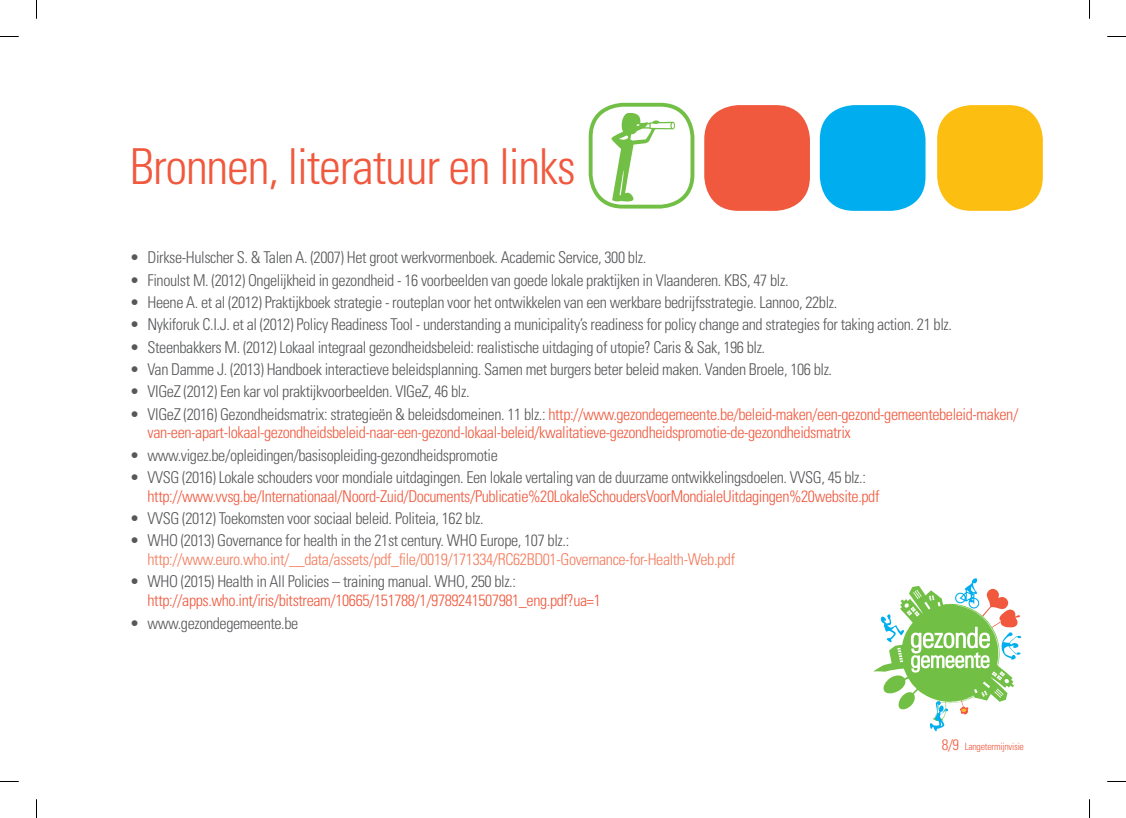
<style>
.page{position:relative;width:1126px;height:818px;background:#fff}
.page>*{position:absolute;margin:0;border:0;box-sizing:border-box;transform-origin:0 0}
.t1{font:300 condensed 49.5px "Univers LT";letter-spacing:-.025em;color:#f0593e}
.t2{font:300 condensed 16.25px "Univers LT";letter-spacing:-.025em;color:#57585a}
.t3{font:300 condensed 16.25px/18.8px "Univers LT";letter-spacing:-.025em;color:#f0593e}
.t4{font:300 condensed 16.25px "Univers LT";letter-spacing:-.025em;color:#f37c5d}
.t5{font:300 condensed 10px "Univers LT";letter-spacing:-.025em;color:#f0593e}
.s1{color:#57585a}
.s2{font-size:15px}
</style>
<div class="page">
<svg style="left:873px;top:578px;width:149px;height:153px"></svg>
<div style="left:937px;top:105px;width:105px;height:106px;background:#fdbe12;border-radius:34px"></div>
<div style="left:819px;top:105px;width:106px;height:106px;background:#00aeef;border-radius:34px"></div>
<div style="left:704px;top:105px;width:105px;height:106px;background:#f0593e;border-radius:34px"></div>
<svg style="left:588px;top:103px;width:106px;height:105px"></svg>
<svg style="left:0;top:36px;width:19px;height:1px"></svg>
<svg style="left:1107px;top:36px;width:18px;height:1px"></svg>
<svg style="left:36px;top:0;width:1px;height:19px"></svg>
<svg style="left:36px;top:799px;width:1px;height:18px"></svg>
<svg style="left:1089px;top:0;width:1px;height:19px"></svg>
<svg style="left:1089px;top:799px;width:1px;height:18px"></svg>
<h1 class="t1" style="left:130px;top:137px;width:447px">Bronnen, literatuur en links</h1>
<p class="t2" style="left:130px;top:247px;width:518px">• Dirkse-Hulscher S. &amp; Talen A. (2007) Het groot werkvormenboek. Academic Service, 300 blz.</p>
<p class="t2" style="left:130px;top:270px;width:660px">• Finoulst M. (2012) Ongelijkheid in gezondheid - 16 voorbeelden van goede lokale praktijken in Vlaanderen. KBS, 47 blz.</p>
<p class="t2" style="left:130px;top:292px;width:709px">• Heene A. et al (2012) Praktijkboek strategie - routeplan voor het ontwikkelen van een werkbare bedrijfsstrategie. Lannoo, 22blz.</p>
<p class="t2" style="left:130px;top:314px;width:823px">• Nykiforuk C.I.J. et al (2012) Policy Readiness Tool - understanding a municipality’s readiness for policy change and strategies for taking action. 21 blz.</p>
<p class="t2" style="left:130px;top:337px;width:636px">• Steenbakkers M. (2012) Lokaal integraal gezondheidsbeleid: realistische uitdaging of utopie? Caris &amp; Sak, 196 blz.</p>
<p class="t2" style="left:130px;top:359px;width:703px">• Van Damme J. (2013) Handboek interactieve beleidsplanning. Samen met burgers beter beleid maken. Vanden Broele, 106 blz.</p>
<p class="t2" style="left:130px;top:381px;width:341px">• VIGeZ (2012) Een kar vol praktijkvoorbeelden. VIGeZ, 46 blz.</p>
<p class="t3" style="left:147px;top:404px;width:872px;text-indent:-18px"><span class="s1">• VIGeZ (2016) Gezondheidsmatrix: strategieën &amp; beleidsdomeinen. 11 blz.:</span> http://www.gezondegemeente.be/beleid-maken/een-gezond-gemeentebeleid-maken/ van-een-apart-lokaal-gezondheidsbeleid-naar-een-gezond-lokaal-beleid/kwalitatieve-gezondheidspromotie-de-gezondheidsmatrix</p>
<p class="t2" style="left:130px;top:445px;width:369px">• www.vigez.be/opleidingen/basisopleiding-gezondheidspromotie</p>
<p class="t2" style="left:130px;top:467px;width:737px">• VVSG (2016) Lokale schouders voor mondiale uitdagingen. Een lokale vertaling van de duurzame ontwikkelingsdoelen. VVSG, 45 blz.:</p>
<p class="t3" style="left:147px;top:486px;width:733px">http://www.vvsg.be/Internationaal/Noord-Zuid/Documents/Publicatie%20LokaleSchoudersVoorMondialeUitdagingen%20website.pdf</p>
<p class="t2" style="left:130px;top:508px;width:355px">• VVSG (2012) Toekomsten voor sociaal beleid. Politeia, 162 blz.</p>
<p class="t2" style="left:130px;top:530px;width:441px">• WHO (2013) Governance for health in the 21st century. WHO Europe, 107 blz.:</p>
<p class="t4" style="left:147px;top:549px;width:589px">http://www.euro.who.int/__data/assets/pdf_file/0019/171334/RC62BD01-Governance-for-Health-Web.pdf</p>
<p class="t2" style="left:130px;top:571px;width:387px">• WHO (2015) Health in All Policies – training manual. WHO, 250 blz.:</p>
<p class="t3" style="left:147px;top:590px;width:455px">http://apps.who.int/iris/bitstream/10665/151788/1/9789241507981_eng.pdf?ua=1</p>
<p class="t2" style="left:130px;top:612px;width:170px">• www.gezondegemeente.be</p>
<p class="t5" style="left:941px;top:740px;width:84px"><span class="s2">8/9</span> Langetermijnvisie</p>
</div>
